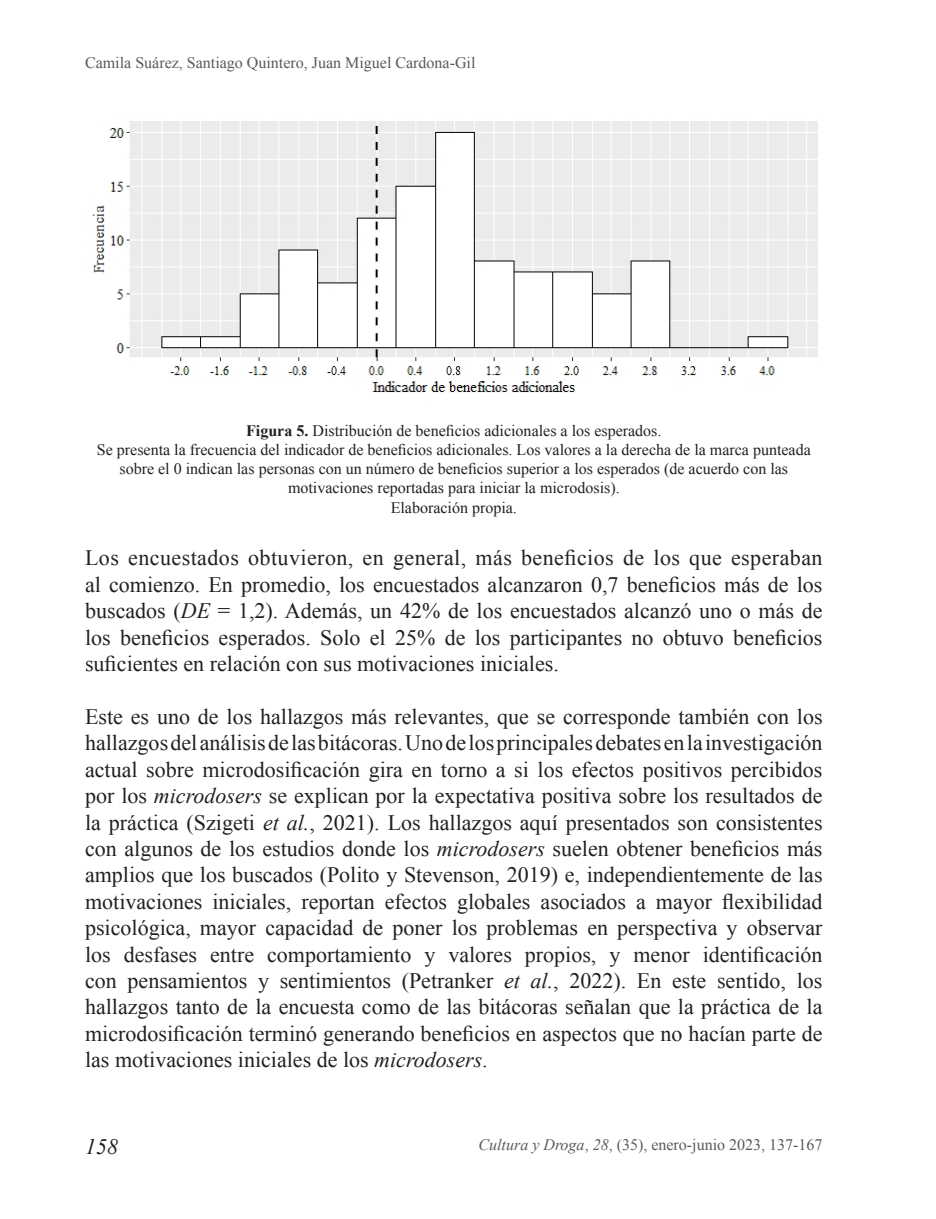
<style>
.page{position:relative;width:936px;height:1219px;background:#fff}
.page>*{position:absolute;margin:0;border:0;box-sizing:border-box;transform-origin:0 0}
.t1{font:22px/26.4px "Times New Roman";color:#231f20;text-align:justify}
.t2{font:italic 22px "Times New Roman";color:#231f20}
.t3{font:16px/19.2px "Times New Roman";color:#231f20;text-align:center}
.t4{font:16px "Times New Roman";color:#58595b}
.s1{font-weight:700}
.s2{font-style:italic}
</style>
<div class="page">
<img style="left:91px;top:121px;width:727px;height:272px">
<p class="t4" style="left:85px;top:52px;width:392px">Camila Suárez, Santiago Quintero, Juan Miguel Cardona-Gil</p>
<p class="t3" style="left:97px;top:421px;width:715px"><span class="s1">Figura 5.</span> Distribución de beneficios adicionales a los esperados.<br>Se presenta la frecuencia del indicador de beneficios adicionales. Los valores a la derecha de la marca punteada sobre el 0 indican las personas con un número de beneficios superior a los esperados (de acuerdo con las motivaciones reportadas para iniciar la microdosis).<br>Elaboración propia.</p>
<p class="t1" style="left:85px;top:545px;width:739px">Los encuestados obtuvieron, en general, más beneficios de los que esperaban al comienzo. En promedio, los encuestados alcanzaron 0,7 beneficios más de los buscados (<span class="s2">DE</span> = 1,2). Además, un 42% de los encuestados alcanzó uno o más de los beneficios esperados. Solo el 25% de los participantes no obtuvo beneficios suficientes en relación con sus motivaciones iniciales.</p>
<p class="t1" style="left:85px;top:703px;width:739px">Este es uno de los hallazgos más relevantes, que se corresponde también con los hallazgos del análisis de las bitácoras. Uno de los principales debates en la investigación actual sobre microdosificación gira en torno a si los efectos positivos percibidos por los <span class="s2">microdosers</span> se explican por la expectativa positiva sobre los resultados de la práctica (Szigeti <span class="s2">et al.</span>, 2021). Los hallazgos aquí presentados son consistentes con algunos de los estudios donde los <span class="s2">microdosers</span> suelen obtener beneficios más amplios que los buscados (Polito y Stevenson, 2019) e, independientemente de las motivaciones iniciales, reportan efectos globales asociados a mayor flexibilidad psicológica, mayor capacidad de poner los problemas en perspectiva y observar los desfases entre comportamiento y valores propios, y menor identificación con pensamientos y sentimientos (Petranker <span class="s2">et al.</span>, 2022). En este sentido, los hallazgos tanto de la encuesta como de las bitácoras señalan que la práctica de la microdosificación terminó generando beneficios en aspectos que no hacían parte de las motivaciones iniciales de los <span class="s2">microdosers</span>.</p>
<p class="t2" style="left:85px;top:1134px;width:34px">158</p>
<p class="t4" style="left:478px;top:1133px;width:345px"><span class="s2">Cultura y Droga</span>, <span class="s2">28</span>, (35), enero-junio 2023, 137-167</p>
</div>
